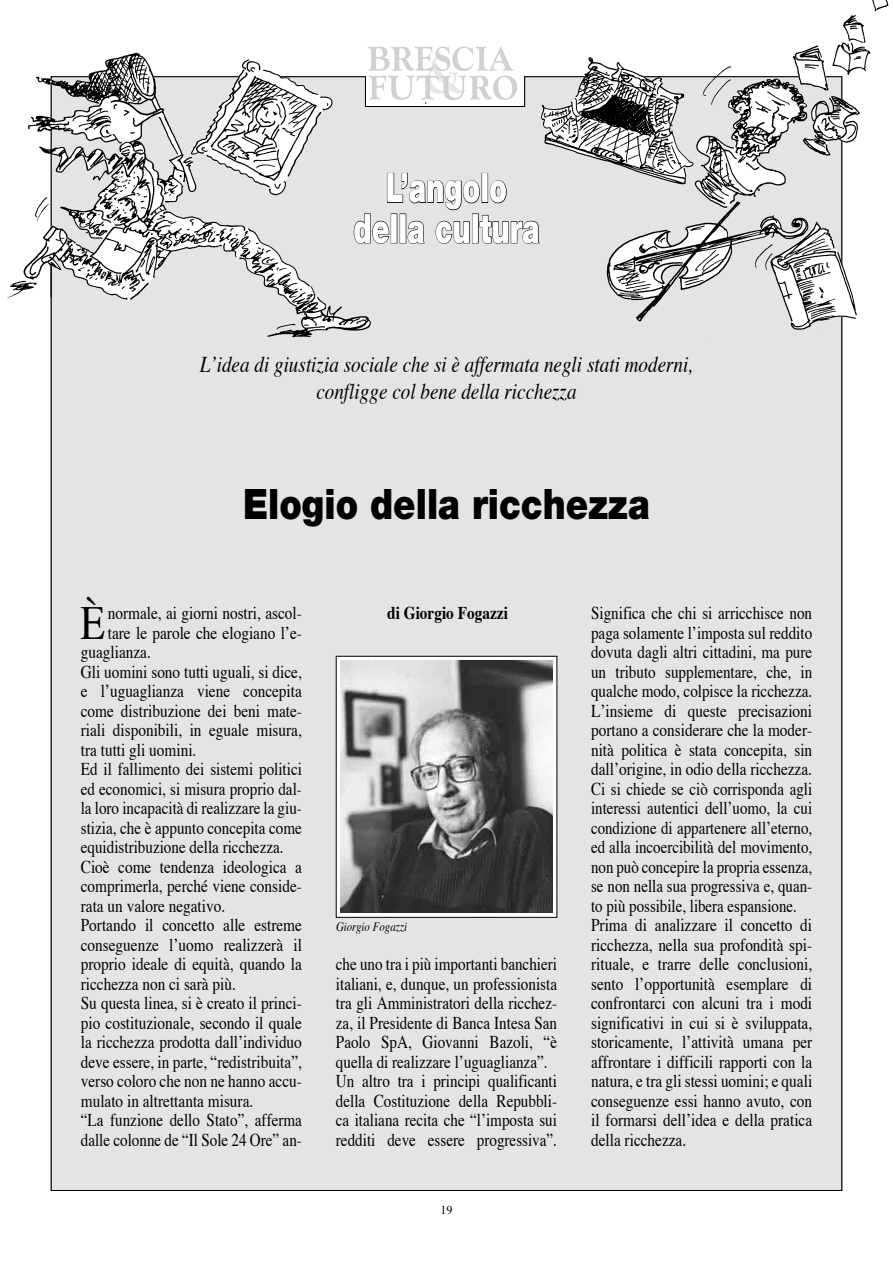
<style>
.page{position:relative;width:893px;height:1263px;background:#fff}
.page>*{position:absolute;margin:0;border:0;box-sizing:border-box;transform-origin:0 0}
.t1{font:47.4px "Times";color:#000;scale:.85 1}
.t2{font:900 42px "Helvetica Neue";color:#000;scale:.85 1}
.t3{font:900 40.5px/40.5px "Helvetica Neue";color:#fff;text-align:center;scale:.7 1}
.t4{font:italic 22.5px/27px "Times";color:#000;text-align:center;scale:.85 1}
.t5{font:18px/19.5px "Times";color:#000;scale:.84 1}
.t6{font:18px "Times";color:#000;scale:.85 1}
.t7{font:700 18px "Times";color:#000;scale:.85 1}
.t8{font:italic 12.75px "Times";color:#000;scale:.85 1}
.t9{font:12px "Times New Roman";color:#000}
</style>
<div class="page">
<div style="left:51px;top:357px;width:791px;height:834px;background:#e3e4e4"></div>
<img style="left:7px;top:0;width:882px;height:357px">
<div style="left:336px;top:656px;width:221px;height:261px;background:#fff"></div>
<img style="left:340px;top:661px;width:213px;height:252px">
<svg style="left:353px;top:173px;width:187px;height:71px;background:#c4c5c5"></svg>
<h3 class="t3" style="left:353px;top:167px;width:268px">L’angolo della cultura</h3>
<p class="t4" style="left:200px;top:352px;width:582px">L’idea di giustizia sociale che si è affermata negli stati moderni, confligge col bene della ricchezza</p>
<h2 class="t2" style="left:243px;top:479px;width:480px">Elogio della ricchezza</h2>
<h1 class="t1" style="left:80px;top:593px;width:31px">È</h1>
<p class="t6" style="left:108px;top:602px;width:230px">normale, ai giorni nostri, ascol-</p>
<p class="t6" style="left:108px;top:621px;width:230px">tare le parole che elogiano l’e-</p>
<p class="t6" style="left:81px;top:641px;width:84px">guaglianza.</p>
<p class="t6" style="left:81px;top:660px;width:262px">Gli uomini sono tutti uguali, si dice,</p>
<p class="t6" style="left:81px;top:680px;width:262px">e l’uguaglianza viene concepita</p>
<p class="t6" style="left:81px;top:699px;width:262px">come distribuzione dei beni mate-</p>
<p class="t6" style="left:81px;top:719px;width:262px">riali disponibili, in eguale misura,</p>
<p class="t6" style="left:81px;top:738px;width:138px">tra tutti gli uomini.</p>
<p class="t5" style="left:81px;top:760px;width:265px">Ed il fallimento dei sistemi politici</p>
<p class="t5" style="left:81px;top:780px;width:265px">ed economici, si misura proprio dal-</p>
<p class="t5" style="left:81px;top:799px;width:265px">la loro incapacità di realizzare la giu-</p>
<p class="t5" style="left:81px;top:819px;width:265px">stizia, che è appunto concepita come</p>
<p class="t5" style="left:81px;top:838px;width:243px">equidistribuzione della ricchezza.</p>
<p class="t6" style="left:81px;top:855px;width:262px">Cioè come tendenza ideologica a</p>
<p class="t6" style="left:81px;top:875px;width:262px">comprimerla, perché viene conside-</p>
<p class="t6" style="left:81px;top:894px;width:171px">rata un valore negativo.</p>
<p class="t6" style="left:81px;top:914px;width:262px">Portando il concetto alle estreme</p>
<p class="t6" style="left:81px;top:933px;width:262px">conseguenze l’uomo realizzerà il</p>
<p class="t6" style="left:81px;top:953px;width:262px">proprio ideale di equità, quando la</p>
<p class="t6" style="left:81px;top:972px;width:184px">ricchezza non ci sarà più.</p>
<p class="t6" style="left:81px;top:992px;width:262px">Su questa linea, si è creato il princi-</p>
<p class="t6" style="left:81px;top:1011px;width:262px">pio costituzionale, secondo il quale</p>
<p class="t6" style="left:81px;top:1031px;width:262px">la ricchezza prodotta dall’individuo</p>
<p class="t6" style="left:81px;top:1050px;width:262px">deve essere, in parte, “redistribuita”,</p>
<p class="t6" style="left:81px;top:1070px;width:262px">verso coloro che non ne hanno accu-</p>
<p class="t6" style="left:81px;top:1089px;width:204px">mulato in altrettanta misura.</p>
<p class="t5" style="left:81px;top:1111px;width:265px">“La funzione dello Stato”, afferma</p>
<p class="t5" style="left:81px;top:1131px;width:265px">dalle colonne de “Il Sole 24 Ore” an-</p>
<p class="t7" style="left:387px;top:601px;width:144px">di Giorgio Fogazzi</p>
<p class="t8" style="left:336px;top:919px;width:85px">Giorgio Fogazzi</p>
<p class="t5" style="left:336px;top:955px;width:265px">che uno tra i più importanti banchieri italiani, e, dunque, un professionista tra gli Amministratori della ricchez&shy;za, il Presidente di Banca Intesa San Paolo SpA, Giovanni Bazoli, “è quella di realizzare l’uguaglianza”.<br>Un altro tra i principi qualificanti della Costituzione della Repubbli&shy;ca italiana recita che “l’imposta sui redditi deve essere progressiva”.</p>
<p class="t9" style="left:440px;top:1202px;width:13px">19</p>
<p class="t5" style="left:591px;top:604px;width:265px">Significa che chi si arricchisce non paga solamente l’imposta sul reddito dovuta dagli altri cittadini, ma pure un tributo supplementare, che, in qualche modo, colpisce la ricchezza.<br>L’insieme di queste precisazioni portano a considerare che la moder&shy;nità politica è stata concepita, sin dall’origine, in odio della ricchezza.<br>Ci si chiede se ciò corrisponda agli interessi autentici dell’uomo, la cui condizione di appartenere all’eterno, ed alla incoercibilità del movimento, non può concepire la propria essenza, se non nella sua progressiva e, quan&shy;to più possibile, libera espansione.<br>Prima di analizzare il concetto di ricchezza, nella sua profondità spi&shy;rituale, e trarre delle conclusioni, sento l’opportunità esemplare di confrontarci con alcuni tra i modi significativi in cui si è sviluppata, storicamente, l’attività umana per affrontare i difficili rapporti con la natura, e tra gli stessi uomini; e quali conseguenze essi hanno avuto, con il formarsi dell’idea e della pratica della ricchezza.</p>
</div>
